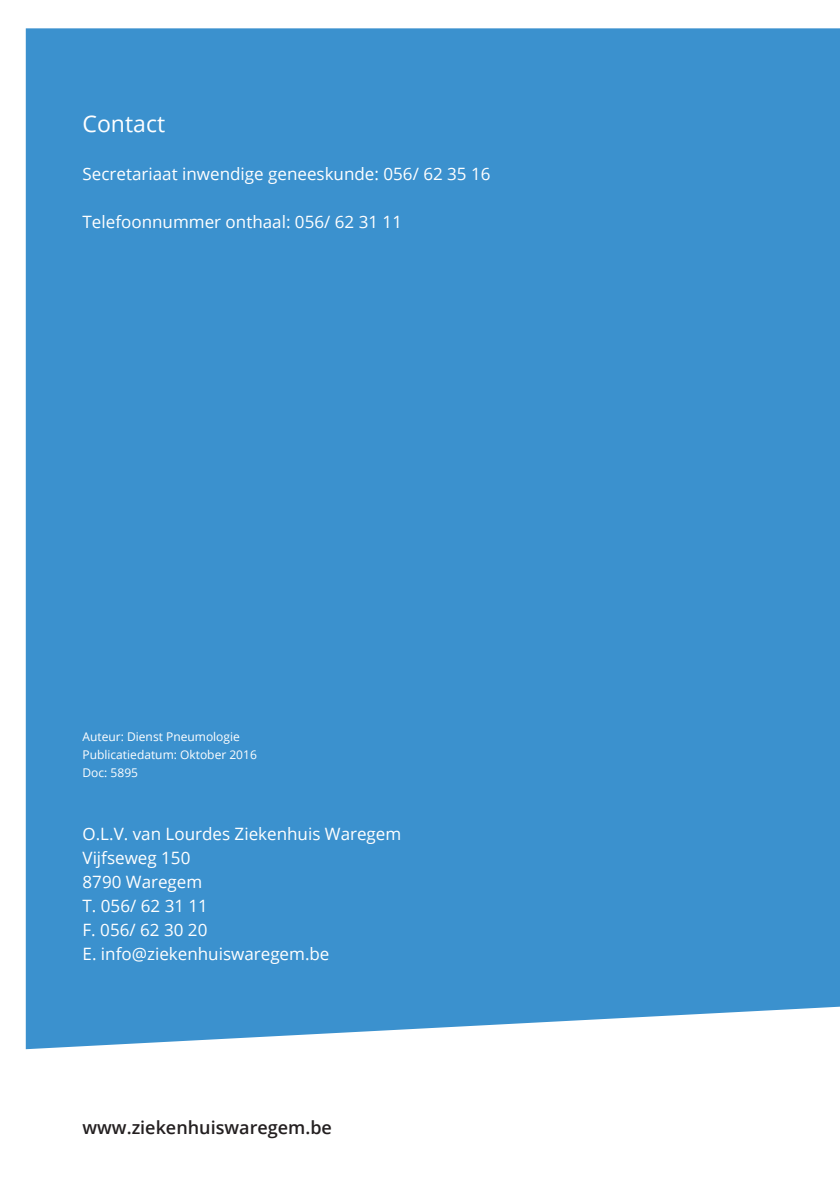
<style>
.page{position:relative;width:840px;height:1191px;background:#fff}
.page>*{position:absolute;margin:0;border:0;box-sizing:border-box;transform-origin:0 0}
.t1{font:23px "Open Sans";color:#fff}
.t2{font:600 18px "Open Sans";color:#231f20}
.t3{font:17px/24px "Open Sans";color:#fff}
.t4{font:12px/18px "Open Sans";color:#fff}
</style>
<div class="page">
<div style="left:26px;top:28px;width:813px;height:1021px;background:#3b91ce"></div>
<h1 class="t1" style="left:82px;top:108px;width:84px">Contact</h1>
<p class="t3" style="left:82px;top:161px;width:409px">Secretariaat inwendige geneeskunde: 056/ 62 35 16</p>
<p class="t3" style="left:82px;top:209px;width:321px">Telefoonnummer onthaal: 056/ 62 31 11</p>
<p class="t4" style="left:82px;top:728px;width:176px">Auteur: Dienst Pneumologie<br>Publicatiedatum: Oktober 2016<br>Doc: 5895</p>
<p class="t3" style="left:82px;top:821px;width:320px">O.L.V. van Lourdes Ziekenhuis Waregem<br>Vijfseweg 150<br>8790 Waregem<br>T. 056/ 62 31 11<br>F. 056/ 62 30 20<br>E. info@ziekenhuiswaregem.be</p>
<p class="t2" style="left:82px;top:1115px;width:251px">www.ziekenhuiswaregem.be</p>
</div>
